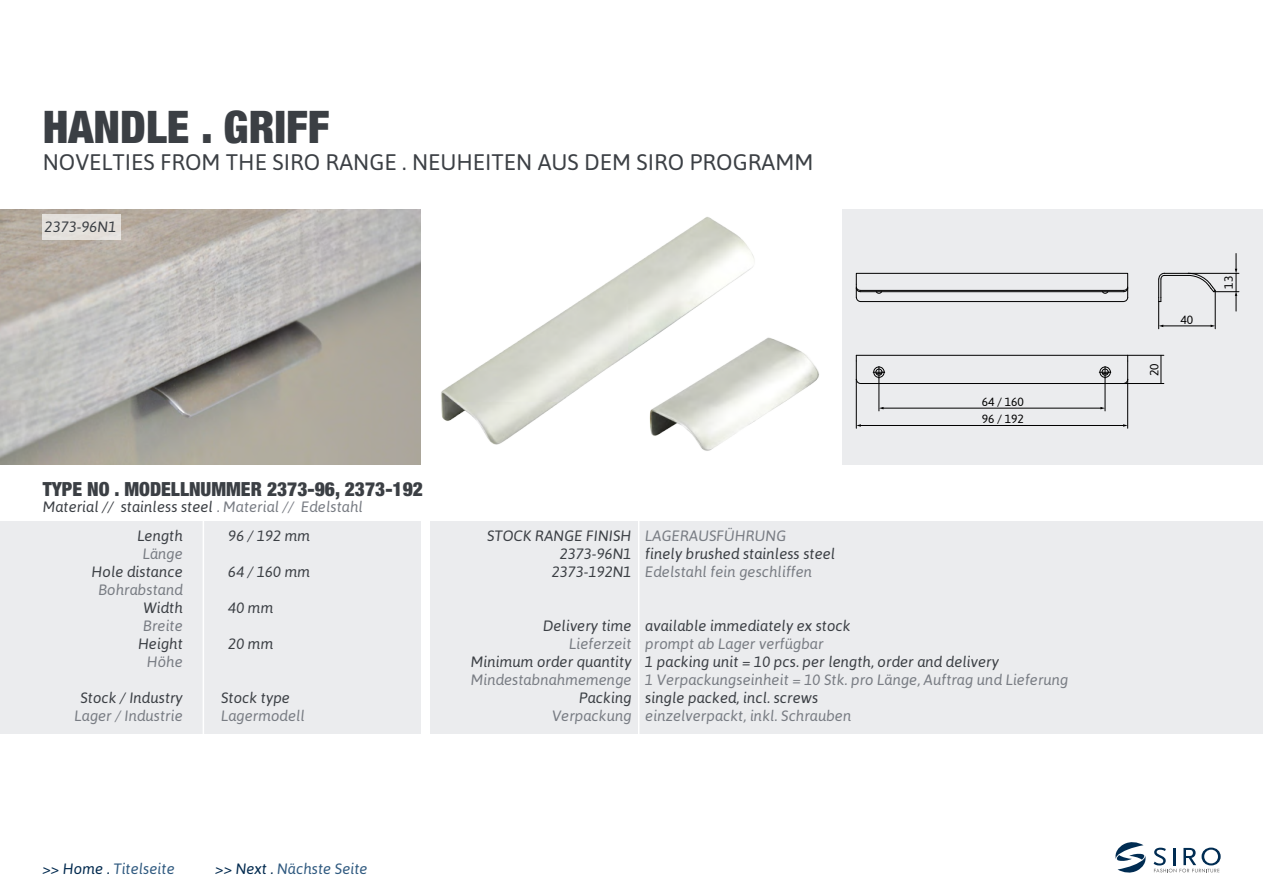
<style>
.page{position:relative;width:1263px;height:893px;background:#fff}
.page>*{position:absolute;margin:0;border:0;box-sizing:border-box;transform-origin:0 0}
.t1{font:900 condensed 45px "Helvetica Neue LTW1 G";color:#3b3f44}
.t2{font:22.5px "Asap";color:#3b3f44}
.t3{font:900 condensed 19.5px "Helvetica Neue LTW1 G";color:#3b3f44}
.t4{font:italic 15px/18px "Asap";color:#3b3f44}
.t5{font:italic 15px "Asap";color:#787c83}
.t6{font:italic 15px "Asap";color:#305a80}
.t7{font:12px/16.8px "Asap";color:#000}
.s1{color:#787c83}
.s2{color:#00294e}
</style>
<div class="page">
<img style="left:0;top:210px;width:421px;height:255px">
<div style="left:842px;top:210px;width:421px;height:255px;background:#ebecee"></div>
<hr style="left:883px;top:408px;width:218px;height:1px;background:#000">
<hr style="left:879px;top:378px;width:1px;height:33px;background:#000">
<hr style="left:1105px;top:378px;width:1px;height:33px;background:#000">
<hr style="left:860px;top:425px;width:264px;height:1px;background:#000">
<hr style="left:856px;top:379px;width:1px;height:49px;background:#000">
<hr style="left:1127px;top:379px;width:1px;height:49px;background:#000">
<svg style="left:1161px;top:356px;width:1px;height:27px"></svg>
<hr style="left:1128px;top:355px;width:36px;height:1px;background:#000">
<hr style="left:1123px;top:383px;width:41px;height:1px;background:#000">
<hr style="left:860px;top:383px;width:263px;height:1px;background:#000">
<hr style="left:856px;top:355px;width:272px;height:1px;background:#000">
<svg style="left:855px;top:355px;width:6px;height:29px"></svg>
<svg style="left:1123px;top:355px;width:5px;height:28px"></svg>
<svg style="left:873px;top:366px;width:12px;height:12px"></svg>
<svg style="left:1099px;top:366px;width:12px;height:12px"></svg>
<svg style="left:855px;top:273px;width:273px;height:29px"></svg>
<svg style="left:1158px;top:253px;width:81px;height:76px"></svg>
<div style="left:0;top:521px;width:421px;height:213px;background:#ebecee"></div>
<div style="left:430px;top:521px;width:833px;height:213px;background:#ebecee"></div>
<hr style="left:203px;top:519px;width:1px;height:308px;background:#fff">
<hr style="left:638px;top:513px;width:1px;height:315px;background:#fff">
<img style="left:441px;top:217px;width:314px;height:228px">
<svg style="left:1153px;top:848px;width:68px;height:24px"></svg>
<svg style="left:1115px;top:842px;width:31px;height:31px"></svg>
<div style="left:43px;top:214px;width:78px;height:25px;background:#e4e1dc"></div>
<img style="left:638px;top:332px;width:181px;height:119px">
<h1 class="t1" style="left:43px;top:100px;width:288px">HANDLE . GRIFF</h1>
<h2 class="t2" style="left:43px;top:149px;width:772px">NOVELTIES FROM THE SIRO RANGE . NEUHEITEN AUS DEM SIRO PROGRAMM</h2>
<p class="t4" style="left:45px;top:217px;width:73px">2373-96N1</p>
<h3 class="t3" style="left:43px;top:477px;width:382px">TYPE NO . MODELLNUMMER 2373-96, 2373-192</h3>
<p class="t4" style="left:137px;top:491px;width:227px;line-height:29.7px;text-indent:-95px">Material // stainless steel <span class="s1">. Material // Edelstahl<br></span>Length</p>
<p class="t5" style="left:143px;top:545px;width:42px">Länge</p>
<p class="t4" style="left:92px;top:563px;width:93px">Hole distance</p>
<p class="t5" style="left:98px;top:581px;width:86px">Bohrabstand</p>
<p class="t4" style="left:144px;top:599px;width:41px">Width</p>
<p class="t5" style="left:143px;top:617px;width:41px">Breite</p>
<p class="t4" style="left:138px;top:635px;width:46px">Height</p>
<p class="t5" style="left:147px;top:653px;width:38px">Höhe</p>
<p class="t4" style="left:80px;top:689px;width:104px">Stock / Industry</p>
<p class="t5" style="left:75px;top:707px;width:110px">Lager / Industrie</p>
<p class="t4" style="left:228px;top:527px;width:83px">96 / 192 mm</p>
<p class="t4" style="left:228px;top:563px;width:83px">64 / 160 mm</p>
<p class="t4" style="left:228px;top:599px;width:47px">40 mm</p>
<p class="t4" style="left:228px;top:635px;width:47px">20 mm</p>
<p class="t4" style="left:221px;top:689px;width:70px">Stock type</p>
<p class="t5" style="left:221px;top:707px;width:85px">Lagermodell</p>
<p class="t7" style="left:982px;top:393px;width:44px">64 / 160<br>96 / 192</p>
<p class="t4" style="left:487px;top:527px;width:146px;text-align:right">STOCK RANGE FINISH<br>2373-96N1<br>2373-192N1</p>
<p class="t4" style="left:543px;top:617px;width:90px">Delivery time</p>
<p class="t5" style="left:569px;top:635px;width:64px">Lieferzeit</p>
<p class="t4" style="left:471px;top:653px;width:162px">Minimum order quantity</p>
<p class="t5" style="left:471px;top:671px;width:162px">Mindestabnahmemenge</p>
<p class="t4" style="left:579px;top:689px;width:54px">Packing</p>
<p class="t5" style="left:552px;top:707px;width:81px">Verpackung</p>
<p class="t5" style="left:645px;top:527px;width:143px">LAGERAUSFÜHRUNG</p>
<p class="t4" style="left:645px;top:545px;width:192px">finely brushed stainless steel</p>
<p class="t5" style="left:645px;top:563px;width:168px">Edelstahl fein geschliffen</p>
<p class="t4" style="left:645px;top:617px;width:207px">available immediately ex stock</p>
<p class="t5" style="left:645px;top:635px;width:180px">prompt ab Lager verfügbar</p>
<p class="t4" style="left:645px;top:653px;width:355px">1 packing unit = 10 pcs. per length, order and delivery</p>
<p class="t5" style="left:645px;top:671px;width:425px">1 Verpackungseinheit = 10 Stk. pro Länge, Auftrag und Lieferung</p>
<p class="t4" style="left:645px;top:689px;width:174px">single packed, incl. screws</p>
<p class="t5" style="left:645px;top:707px;width:208px">einzelverpackt, inkl. Schrauben</p>
<p class="t6" style="left:43px;top:860px;width:134px"><span class="s2">&gt;&gt; Home .</span> Titelseite</p>
<p class="t6" style="left:215px;top:860px;width:154px"><span class="s2">&gt;&gt; Next .</span> Nächste Seite</p>
<p class="t7" style="left:1146px;top:376px;width:14px;rotate:-90deg">20</p>
<p class="t7" style="left:1180px;top:311px;width:14px">40</p>
<p class="t7" style="left:1220px;top:288px;width:14px;rotate:-90deg">13</p>
</div>
